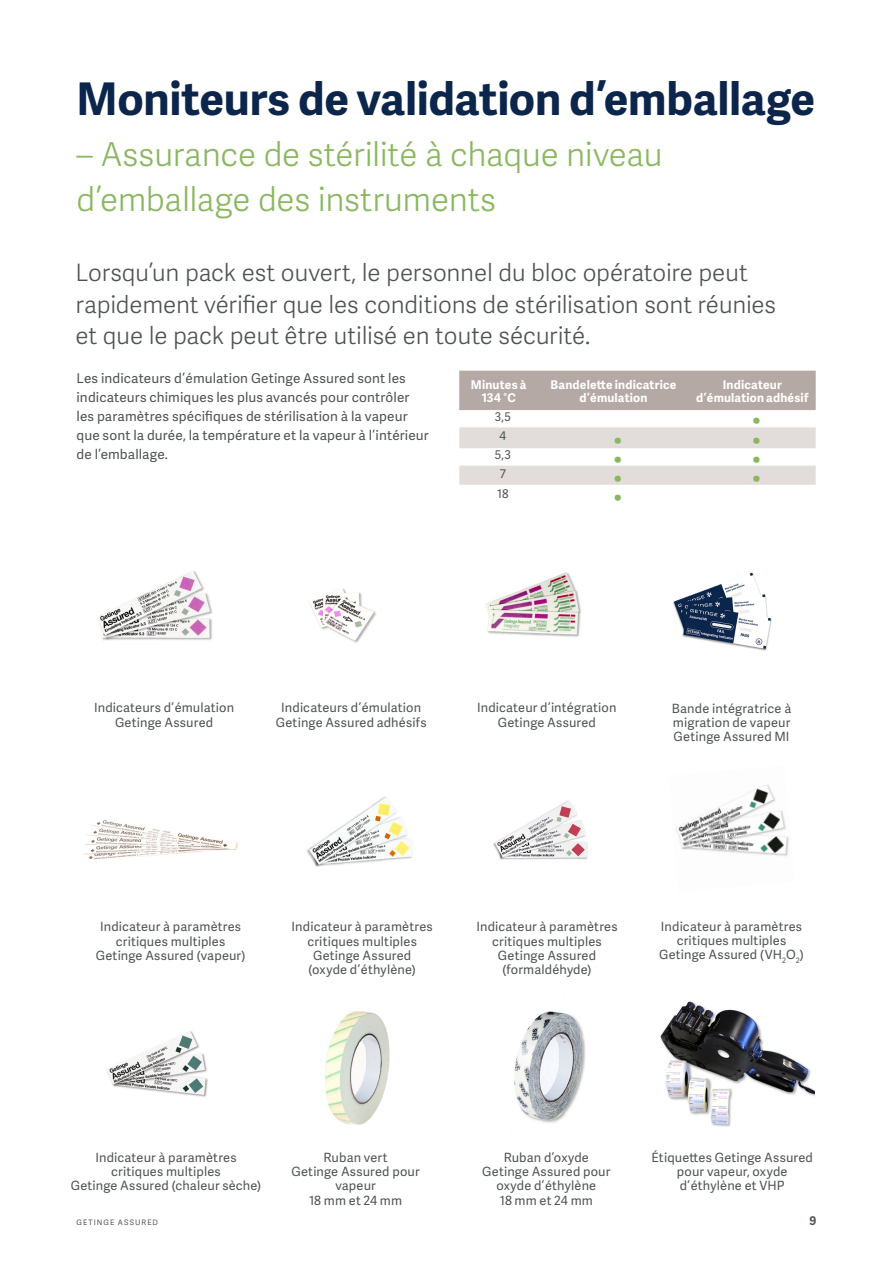
<style>
.page{position:relative;width:893px;height:1263px;background:#fff}
.page>*{position:absolute;margin:0;border:0;box-sizing:border-box;transform-origin:0 0}
.A4_USL_Heading_First{font:700 45px "Adelle Sans";letter-spacing:-.005em;color:#0c254b}
.A4_USL_Sub-heading_F{font:33px/44.7px "Adelle Sans Lt";letter-spacing:-.01em;color:#8bb761}
.t1{font:24px/32px "Adelle Sans Lt";letter-spacing:-.005em;color:#505353}
.t2{font:22.5px "Adelle Sans";color:#8bb761}
.t3{font:13.5px/19.2px "Adelle Sans";letter-spacing:.01em;color:#505353}
.t4{font:12.75px/14.2px "Adelle Sans";letter-spacing:.015em;color:#505353;text-align:center}
.t5{font:700 12px/12.8px "Adelle Sans";letter-spacing:.015em;color:#fff;text-align:center}
.t6{font:12px "Adelle Sans";color:#505353}
.t7{font:700 12px "Adelle Sans";color:#505353}
.t8{font:7.5px "Adelle Sans";letter-spacing:.14em;color:#505353}
</style>
<div class="page">
<img style="left:97px;top:571px;width:116px;height:70px">
<img style="left:486px;top:572px;width:95px;height:65px">
<img style="left:307px;top:796px;width:105px;height:71px">
<img style="left:493px;top:800px;width:95px;height:60px">
<img style="left:310px;top:588px;width:67px;height:55px">
<img style="left:673px;top:572px;width:99px;height:79px">
<img style="left:84px;top:820px;width:154px;height:40px">
<img style="left:675px;top:784px;width:114px;height:72px">
<img style="left:514px;top:1011px;width:72px;height:112px">
<img style="left:325px;top:1011px;width:65px;height:114px">
<img style="left:660px;top:1001px;width:155px;height:126px">
<img style="left:107px;top:1031px;width:101px;height:66px">
<div style="left:459px;top:371px;width:357px;height:39px;background:#b5a9a5"></div>
<svg style="left:459px;top:427px;width:357px;height:58px"></svg>
<p class="A4_USL_Heading_First" style="left:77px;top:66px;width:740px">Moniteurs de validation d’emballage</p>
<p class="A4_USL_Sub-heading_F" style="left:77px;top:131px;width:588px">– Assurance de stérilité à chaque niveau d’emballage des instruments</p>
<p class="t1" style="left:76px;top:255px;width:702px">Lorsqu’un pack est ouvert, le personnel du bloc opératoire peut rapidement vérifier que les conditions de stérilisation sont réunies et que le pack peut être utilisé en toute sécurité.</p>
<p class="t5" style="left:471px;top:378px;width:57px">Minutes à<br>134 °C</p>
<p class="t5" style="left:551px;top:378px;width:127px">Bandelette indicatrice d’émulation</p>
<p class="t5" style="left:696px;top:378px;width:114px">Indicateur d’émulation adhésif</p>
<p class="t6" style="left:495px;top:408px;width:18px">3,5</p>
<p class="t2" style="left:752px;top:403px;width:10px">•</p>
<p class="t6" style="left:500px;top:427px;width:8px">4</p>
<p class="t2" style="left:613px;top:422px;width:10px">•</p>
<p class="t2" style="left:752px;top:422px;width:10px">•</p>
<p class="t6" style="left:495px;top:446px;width:18px">5,3</p>
<p class="t2" style="left:613px;top:442px;width:10px">•</p>
<p class="t2" style="left:752px;top:442px;width:10px">•</p>
<p class="t6" style="left:500px;top:466px;width:8px">7</p>
<p class="t2" style="left:613px;top:461px;width:10px">•</p>
<p class="t2" style="left:752px;top:461px;width:10px">•</p>
<p class="t6" style="left:497px;top:485px;width:13px">18</p>
<p class="t2" style="left:613px;top:480px;width:10px">•</p>
<p class="t3" style="left:77px;top:368px;width:354px">Les indicateurs d’émulation Getinge Assured sont les indicateurs chimiques les plus avancés pour contrôler les paramètres spécifiques de stérilisation à la vapeur que sont la durée, la température et la vapeur à l’intérieur de l’emballage.</p>
<p class="t4" style="left:94px;top:700px;width:141px">Indicateurs d’émulation<br>Getinge Assured</p>
<p class="t4" style="left:276px;top:700px;width:152px">Indicateurs d’émulation<br>Getinge Assured adhésifs</p>
<p class="t4" style="left:477px;top:700px;width:141px">Indicateur d’intégration<br>Getinge Assured</p>
<p class="t4" style="left:672px;top:700px;width:121px;text-align:justify">Bande intégratrice à migration de vapeur Getinge Assured MI</p>
<p class="t4" style="left:96px;top:919px;width:151px">Indicateur à paramètres critiques multiples<br>Getinge Assured (vapeur)</p>
<p class="t4" style="left:292px;top:919px;width:143px">Indicateur à paramètres critiques multiples<br>Getinge Assured<br>(oxyde d’éthylène)</p>
<p class="t4" style="left:476px;top:919px;width:143px">Indicateur à paramètres critiques multiples<br>Getinge Assured (formaldéhyde)</p>
<p class="t4" style="left:659px;top:918px;width:146px">Indicateur à paramètres critiques multiples<br>Getinge Assured (VH<sub>2</sub>O<sub>2</sub>)</p>
<p class="t4" style="left:652px;top:1150px;width:163px">Étiquettes Getinge Assured pour vapeur, oxyde d’éthylène et VHP</p>
<p class="t4" style="left:504px;top:1150px;width:87px">Ruban d’oxyde</p>
<p class="t4" style="left:482px;top:1164px;width:130px">Getinge Assured pour</p>
<p class="t4" style="left:496px;top:1178px;width:101px">oxyde d’éthylène</p>
<p class="t4" style="left:500px;top:1192px;width:95px">18 mm et 24 mm</p>
<p class="t4" style="left:291px;top:1150px;width:130px">Ruban vert<br>Getinge Assured pour vapeur</p>
<p class="t4" style="left:309px;top:1192px;width:95px">18 mm et 24 mm</p>
<p class="t4" style="left:71px;top:1150px;width:192px">Indicateur à paramètres critiques multiples<br>Getinge Assured (chaleur sèche)</p>
<p class="t8" style="left:77px;top:1217px;width:83px">GETINGE ASSURED</p>
<p class="t7" style="left:809px;top:1211px;width:8px">9</p>
</div>
